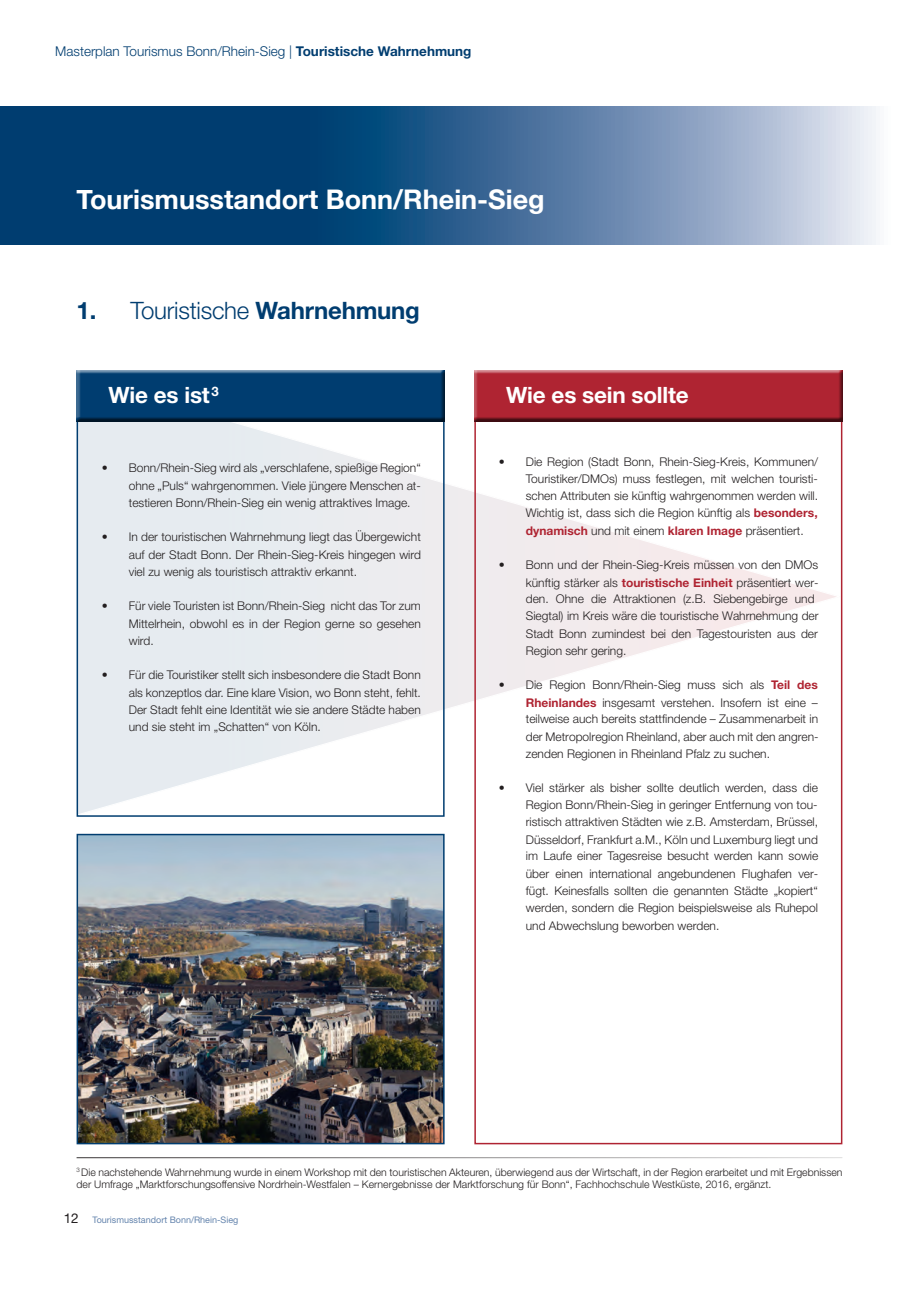
<style>
.page{position:relative;width:919px;height:1289px;background:#fff}
.page>*{position:absolute;margin:0;border:0;box-sizing:border-box;transform-origin:0 0}
.t1{font:700 27px "Helvetica Neue";color:#fff}
.t2{font:700 24px "Helvetica Neue LT Pro";letter-spacing:-.01em;color:#003d70}
.t3{font:700 22.5px "Helvetica Neue LT Pro";letter-spacing:-.01em;color:#fff}
.t4{font:300 13.5px "Helvetica Neue LT Pro";color:#003d70}
.t5{font:13.5px "Helvetica Neue";color:#231f20}
.t6{font:300 12px/17.2px "Helvetica Neue LT Pro";color:#231f20;text-align:justify}
.t7{font:300 10.5px/12.6px "Helvetica Neue LT Pro";color:#231f20}
.t8{font:9px "Helvetica Neue";color:#6484ad}
.s1{font-weight:700}
.s2{font-weight:300}
.s3{font-weight:700;color:#af2432}
</style>
<div class="page">
<svg style="left:76px;top:422px;width:760px;height:393px"></svg>
<svg style="left:0;top:106px;width:876px;height:138px;background:#416d97"></svg>
<div style="left:77px;top:370px;width:367px;height:446px;border:2px solid #003d70"></div>
<div style="left:76px;top:369px;width:371px;height:53px;background:#231f20;opacity:.75"></div>
<div style="left:474px;top:369px;width:370px;height:53px;background:#231f20;opacity:.75"></div>
<hr style="left:77px;top:1157px;width:765px;height:1px;background:#231f20">
<img style="left:80px;top:836px;width:361px;height:305px">
<div style="left:77px;top:833px;width:367px;height:311px;border:2px solid #003d70"></div>
<p class="t4" style="left:55px;top:43px;width:418px">Masterplan Tourismus Bonn/Rhein-Sieg | <span class="s1">Touristische Wahrnehmung</span></p>
<h1 class="t1" style="left:77px;top:178px;width:469px">Tourismusstandort Bonn/Rhein-Sieg</h1>
<h2 class="t2" style="left:77px;top:295px;width:345px">1. <span class="s2">Touristische</span> Wahrnehmung</h2>
<h3 class="t3" style="left:108px;top:381px;width:112px">Wie es ist <sup>3</sup></h3>
<h3 class="t3" style="left:506px;top:381px;width:184px">Wie es sein sollte</h3>
<p class="t6" style="left:129px;top:459px;width:293px;text-indent:-27px">• Bonn/Rhein-Sieg wird als „verschlafene, spießige Region“ ohne „Puls“ wahrgenommen. Viele jüngere Menschen at&shy;testieren Bonn/Rhein-Sieg ein wenig attraktives Image.</p>
<p class="t6" style="left:129px;top:528px;width:293px;text-indent:-27px">• In der touristischen Wahrnehmung liegt das Übergewicht auf der Stadt Bonn. Der Rhein-Sieg-Kreis hingegen wird viel zu wenig als touristisch attraktiv erkannt.</p>
<p class="t6" style="left:129px;top:597px;width:293px;text-indent:-27px">• Für viele Touristen ist Bonn/Rhein-Sieg nicht das Tor zum Mittelrhein, obwohl es in der Region gerne so gesehen wird.</p>
<p class="t6" style="left:129px;top:666px;width:293px;text-indent:-27px">• Für die Touristiker stellt sich insbesondere die Stadt Bonn als konzeptlos dar. Eine klare Vision, wo Bonn steht, fehlt.<br>Der Stadt fehlt eine Identität wie sie andere Städte haben und sie steht im „Schatten“ von Köln.</p>
<p class="t6" style="left:526px;top:453px;width:294px;text-indent:-27px">• Die Region (Stadt Bonn, Rhein-Sieg-Kreis, Kommunen/ Touristiker/DMOs) muss festlegen, mit welchen touristi&shy;schen Attributen sie künftig wahrgenommen werden will.<br>Wichtig ist, dass sich die Region künftig als <span class="s3">besonders, dynamisch</span> und mit einem <span class="s3">klaren Image</span> präsentiert.</p>
<p class="t6" style="left:499px;top:555px;width:321px;line-height:17.9px;text-align:right">• Bonn und der Rhein-Sieg-Kreis müssen von den DMOs künftig stärker als <span class="s3">touristische Einheit</span> präsentiert wer-</p>
<p class="t6" style="left:526px;top:590px;width:294px;text-align:left">den. Ohne die Attraktionen (z.B. Siebengebirge und Siegtal) im Kreis wäre die touristische Wahrnehmung der Stadt Bonn zumindest bei den Tagestouristen aus der Region sehr gering.</p>
<p class="t6" style="left:499px;top:675px;width:320px;line-height:17.9px;text-align:right">• Die Region Bonn/Rhein-Sieg muss sich als <span class="s3">Teil des<br>Rheinlandes</span> insgesamt verstehen. Insofern ist eine –</p>
<p class="t6" style="left:526px;top:709px;width:294px">teilweise auch bereits stattfindende – Zusammenarbeit in der Metropolregion Rheinland, aber auch mit den angren&shy;zenden Regionen in Rheinland Pfalz zu suchen.</p>
<p class="t6" style="left:499px;top:778px;width:321px;line-height:17.9px;text-align:right">• Viel stärker als bisher sollte deutlich werden, dass die<br>Region Bonn/Rhein-Sieg in geringer Entfernung von tou-</p>
<p class="t6" style="left:526px;top:812px;width:294px;line-height:17.9px">ristisch attraktiven Städten wie z.B. Amsterdam, Brüssel,<br>Düsseldorf, Frankfurt a.M., Köln und Luxemburg liegt und</p>
<p class="t6" style="left:526px;top:846px;width:294px;line-height:17.9px">im Laufe einer Tagesreise besucht werden kann sowie über einen international angebundenen Flughafen ver-</p>
<p class="t6" style="left:526px;top:881px;width:293px">fügt. Keinesfalls sollten die genannten Städte „kopiert“ werden, sondern die Region beispielsweise als Ruhepol und Abwechslung beworben werden.</p>
<p class="t7" style="left:77px;top:1165px;width:767px"><sup>3</sup> Die nachstehende Wahrnehmung wurde in einem Workshop mit den touristischen Akteuren, überwiegend aus der Wirtschaft, in der Region erarbeitet und mit Ergebnissen der Umfrage „Marktforschungsoffensive Nordrhein-Westfalen – Kernergebnisse der Marktforschung für Bonn“, Fachhochschule Westküste, 2016, ergänzt.</p>
<p class="t5" style="left:64px;top:1210px;width:17px">12</p>
<p class="t8" style="left:93px;top:1214px;width:147px">Tourismusstandort Bonn/Rhein-Sieg</p>
</div>
